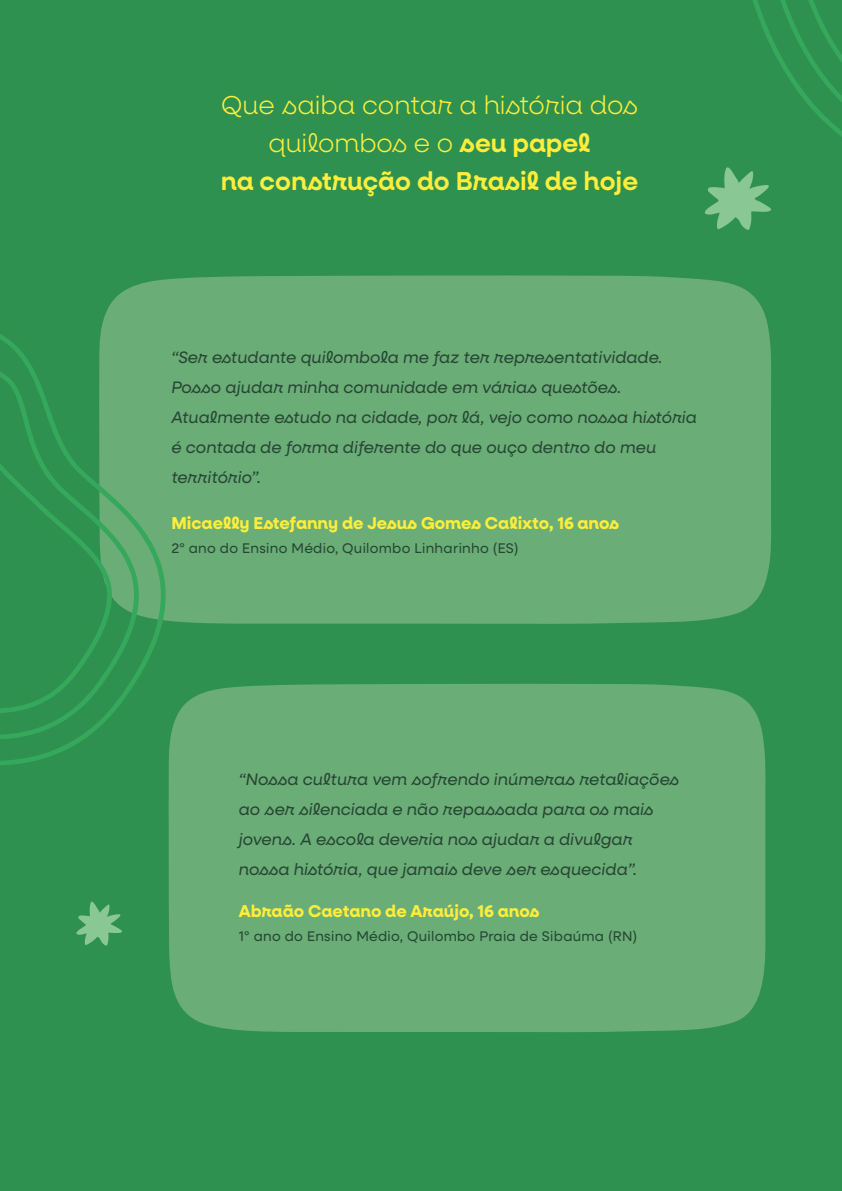
<style>
.page{position:relative;width:842px;height:1191px;background:#2e914f}
.page>*{position:absolute;margin:0;border:0;box-sizing:border-box;transform-origin:0 0}
.t1{font:300 26px/38px "Neulis Cursive";color:#ffed3b;text-align:center}
.t2{font:700 17.2px "Neulis Cursive";color:#ffed3b}
.t3{font:italic 16.6px/30px "Neulis Cursive";letter-spacing:.005em;color:#274534}
.t4{font:14px "Neulis Sans";letter-spacing:.02em;color:#274534}
.s1{font-weight:600}
</style>
<div class="page">
<div style="left:103px;top:275px;width:668px;height:349px;background:#6aad76"></div>
<div style="left:169px;top:683px;width:597px;height:349px;background:#6aad76"></div>
<svg style="left:76px;top:901px;width:46px;height:44px"></svg>
<svg style="left:0;top:321px;width:212px;height:444px;fill:#6aad76"></svg>
<svg style="left:0;top:359px;width:145px;height:381px"></svg>
<svg style="left:0;top:388px;width:117px;height:326px"></svg>
<svg style="left:705px;top:0;width:137px;height:230px"></svg>
<h1 class="t1" style="left:221px;top:84px;width:419px">Que saiba contar a história dos quilombos e o <span class="s1">seu papel<br>na construção do Brasil de hoje</span></h1>
<p class="t3" style="left:171px;top:341px;width:527px">“Ser estudante quilombola me faz ter representatividade.<br>Posso ajudar minha comunidade em várias questões.<br>Atualmente estudo na cidade, por lá, vejo como nossa história é contada de forma diferente do que ouço dentro do meu território”.</p>
<p class="t2" style="left:171px;top:510px;width:449px">Micaelly Estefanny de Jesus Gomes Calixto, 16 anos</p>
<p class="t4" style="left:171px;top:538px;width:349px">2º ano do Ensino Médio, Quilombo Linharinho (ES)</p>
<p class="t3" style="left:239px;top:763px;width:442px">“Nossa cultura vem sofrendo inúmeras retaliações ao ser silenciada e não repassada para os mais jovens. A escola deveria nos ajudar a divulgar nossa história, que jamais deve ser esquecida”.</p>
<p class="t2" style="left:239px;top:898px;width:302px">Abraão Caetano de Araújo, 16 anos</p>
<p class="t4" style="left:239px;top:926px;width:400px">1º ano do Ensino Médio, Quilombo Praia de Sibaúma (RN)</p>
</div>
